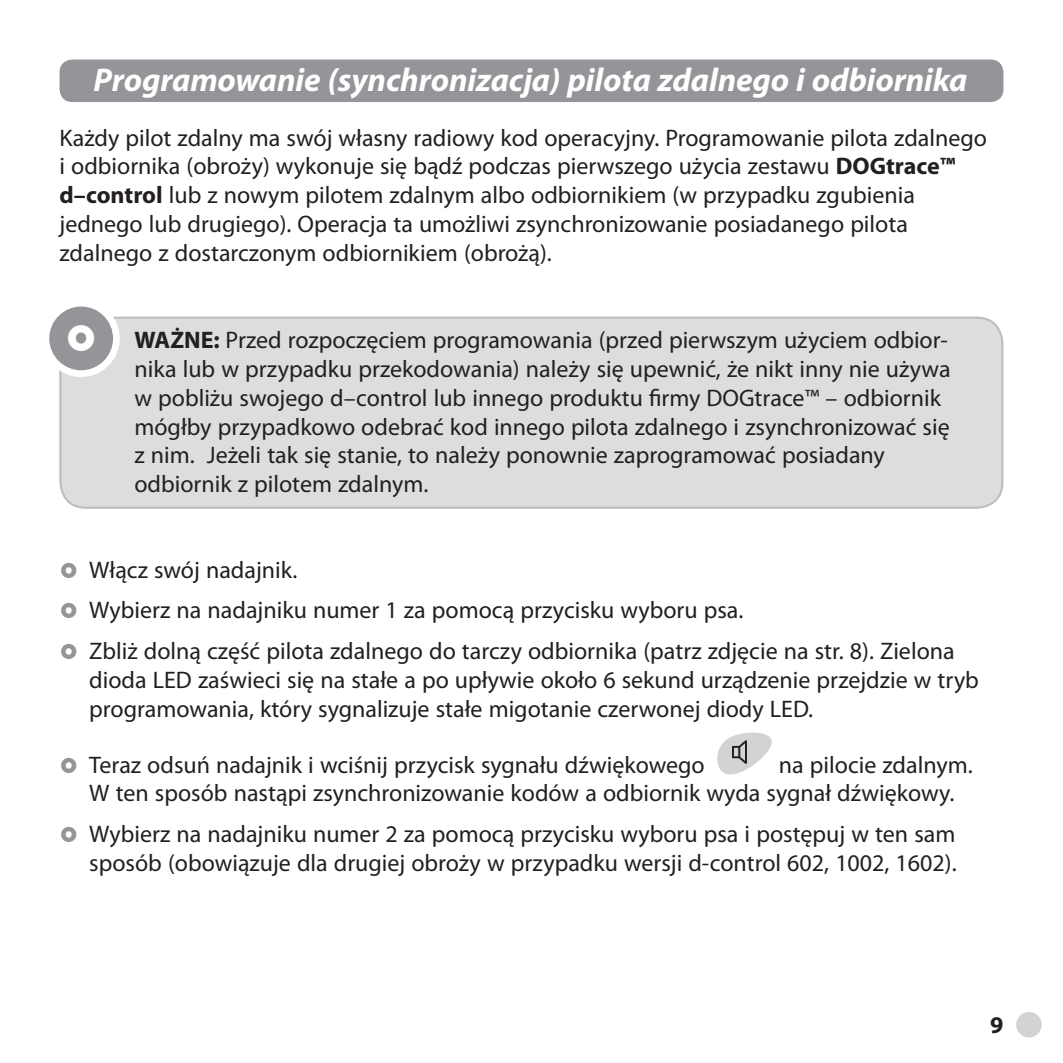
<style>
.page{position:relative;width:1063px;height:1063px;background:#fff}
.page>*{position:absolute;margin:0;border:0;box-sizing:border-box;transform-origin:0 0}
.t1{font:italic 700 33px "Myriad Pro";letter-spacing:-.005em;color:#fff}
.t2{font:24px/28.8px "Myriad Pro";color:#231f20}
.t3{font:700 24px "Myriad Pro";color:#231f20}
.s1{font-weight:700}
</style>
<div class="page">
<div style="left:60px;top:60px;width:943px;height:42px;background:#939598;border-radius:13px"></div>
<svg style="left:717px;top:733px;width:55px;height:42px"></svg>
<div style="left:60px;top:318px;width:942px;height:190px;background:#dcddde;border-radius:26px"></div>
<div style="left:59px;top:317px;width:944px;height:192px;border:2px solid #bbbdc0;border-radius:26px"></div>
<div style="left:46px;top:303px;width:70px;height:71px;background:#939598;border-radius:50%"></div>
<div style="left:43px;top:300px;width:77px;height:77px;border:7px solid #fff;border-radius:50%"></div>
<div style="left:1016px;top:1012px;width:26px;height:25px;background:#d1d3d4;border-radius:50%"></div>
<h1 class="t1" style="left:94px;top:68px;width:875px">Programowanie (synchronizacja) pilota zdalnego i odbiornika</h1>
<p class="t2" style="left:60px;top:126px;width:929px">Każdy pilot zdalny ma swój własny radiowy kod operacyjny. Programowanie pilota zdalnego i odbiornika (obroży) wykonuje się bądź podczas pierwszego użycia zestawu <span class="s1">DOGtrace™ d–control</span> lub z nowym pilotem zdalnym albo odbiornikiem (w przypadku zgubienia jednego lub drugiego). Operacja ta umożliwi zsynchronizowanie posiadanego pilota zdalnego z dostarczonym odbiornikiem (obrożą).</p>
<p class="t2" style="left:134px;top:328px;width:818px"><span class="s1">WAŻNE:</span> Przed rozpoczęciem programowania (przed pierwszym użyciem odbior&shy;nika lub w przypadku przekodowania) należy się upewnić, że nikt inny nie używa w pobliżu swojego d–control lub innego produktu firmy DOGtrace™ – odbiornik mógłby przypadkowo odebrać kod innego pilota zdalnego i zsynchronizować się z nim. Jeżeli tak się stanie, to należy ponownie zaprogramować posiadany odbiornik z pilotem zdalnym.</p>
<p class="t2" style="left:89px;top:552px;width:867px;line-height:40.8px">Włącz swój nadajnik.<br>Wybierz na nadajniku numer 1 za pomocą przycisku wyboru psa.<br>Zbliż dolną część pilota zdalnego do tarczy odbiornika (patrz zdjęcie na str. 8). Zielona</p>
<p class="t2" style="left:89px;top:668px;width:891px">dioda LED zaświeci się na stałe a po upływie około 6 sekund urządzenie przejdzie w tryb programowania, który sygnalizuje stałe migotanie czerwonej diody LED.</p>
<p class="t2" style="left:89px;top:753px;width:617px">Teraz odsuń nadajnik i wciśnij przycisk sygnału dźwiękowego</p>
<p class="t2" style="left:89px;top:753px;width:885px;text-indent:690px">na pilocie zdalnym.<br>W ten sposób nastąpi zsynchronizowanie kodów a odbiornik wyda sygnał dźwiękowy.</p>
<p class="t2" style="left:89px;top:822px;width:869px">Wybierz na nadajniku numer 2 za pomocą przycisku wyboru psa i postępuj w ten sam sposób (obowiązuje dla drugiej obroży w przypadku wersji d-control 602, 1002, 1602).</p>
<p class="t3" style="left:990px;top:1016px;width:15px">9</p>
</div>
